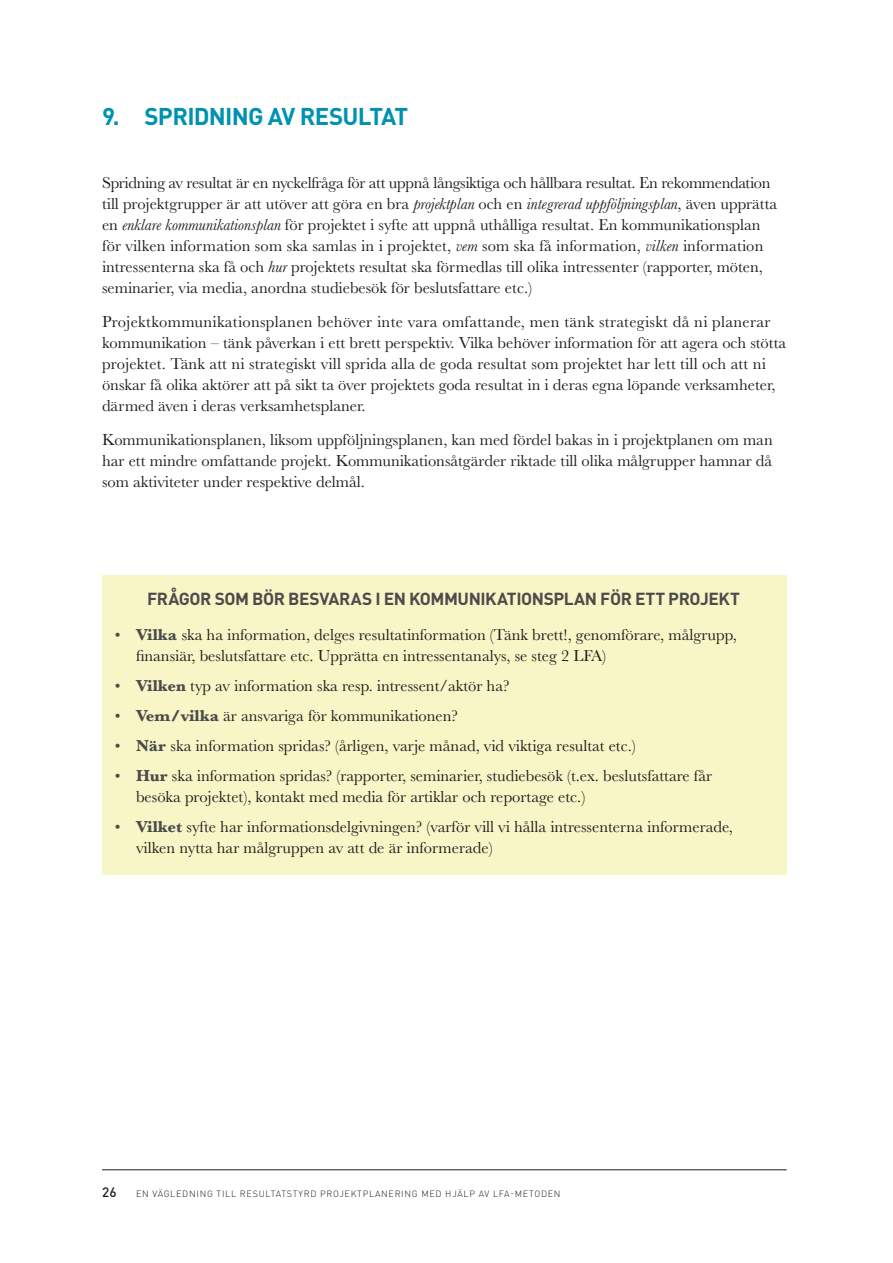
<style>
.page{position:relative;width:893px;height:1263px;background:#fff}
.page>*{position:absolute;margin:0;border:0;box-sizing:border-box;transform-origin:0 0}
.t1{font:700 24px "DIN Pro";letter-spacing:-.03em;color:#0092b1}
.t2{font:700 17.25px "DIN Pro";letter-spacing:-.025em;color:#4b4b4a}
.t3{font:16.5px/21px "Baskerville MT Std";color:#1d1d1b}
.t4{font:500 13.5px "DIN Pro";color:#1d1d1b}
.t5{font:300 9px "DIN Pro";letter-spacing:.08em;color:#1d1d1b}
.s1{font-style:italic}
.s2{color:#4b4b4a}
.s3{font-weight:700;color:#4b4b4a}
</style>
<div class="page">
<hr style="left:102px;top:1169px;width:685px;height:1px;background:#1d1d1b">
<div style="left:102px;top:575px;width:685px;height:299px;background:#f8f5c7"></div>
<h1 class="t1" style="left:102px;top:100px;width:308px">9. SPRIDNING AV RESULTAT</h1>
<p class="t3" style="left:102px;top:172px;width:677px">Spridning av resultat är en nyckelfråga för att uppnå långsiktiga och hållbara resultat. En rekommendation till projektgrupper är att utöver att göra en bra <span class="s1">projektplan</span> och en <span class="s1">integrerad uppföljningsplan</span>, även upprätta en <span class="s1">enklare kommunikationsplan</span> för projektet i syfte att uppnå uthålliga resultat. En kommunikationsplan för vilken information som ska samlas in i projektet, <span class="s1">vem</span> som ska få information, <span class="s1">vilken</span> information intressenterna ska få och <span class="s1">hur</span> projektets resultat ska förmedlas till olika intressenter (rapporter, möten, seminarier, via media, anordna studiebesök för beslutsfattare etc.)</p>
<p class="t3" style="left:102px;top:311px;width:686px">Projektkommunikationsplanen behöver inte vara omfattande, men tänk strategiskt då ni planerar kommunikation – tänk påverkan i ett brett perspektiv. Vilka behöver information för att agera och stötta projektet. Tänk att ni strategiskt vill sprida alla de goda resultat som projektet har lett till och att ni önskar få olika aktörer att på sikt ta över projektets goda resultat in i deras egna löpande verksamheter, därmed även i deras verksamhetsplaner.</p>
<p class="t3" style="left:102px;top:429px;width:672px;text-align:justify">Kommunikationsplanen, liksom uppföljningsplanen, kan med fördel bakas in i projektplanen om man har ett mindre omfattande projekt. Kommunikationsåtgärder riktade till olika målgrupper hamnar då som aktiviteter under respektive delmål.</p>
<p class="t2" style="left:147px;top:587px;width:594px">FRÅGOR SOM BÖR BESVARAS I EN KOMMUNIKATIONSPLAN FÖR ETT PROJEKT</p>
<p class="t3" style="left:136px;top:624px;width:602px;text-indent:-21px"><span class="s2">•</span> <span class="s3">Vilka</span> ska ha information, delges resultatinformation (Tänk brett!, genomförare, målgrupp, finansiär, beslutsfattare etc. Upprätta en intressentanalys, se steg 2 LFA)</p>
<p class="t3" style="left:115px;top:675px;width:396px"><span class="s2">•</span> <span class="s3">Vilken</span> typ av information ska resp. intressent/aktör ha?</p>
<p class="t3" style="left:115px;top:705px;width:345px"><span class="s2">•</span> <span class="s3">Vem/vilka</span> är ansvariga för kommunikationen?</p>
<p class="t3" style="left:115px;top:735px;width:523px"><span class="s2">•</span> <span class="s3">När</span> ska information spridas? (årligen, varje månad, vid viktiga resultat etc.)</p>
<p class="t3" style="left:136px;top:765px;width:578px;text-indent:-21px"><span class="s2">•</span> <span class="s3">Hur</span> ska information spridas? (rapporter, seminarier, studiebesök (t.ex. beslutsfattare får besöka projektet), kontakt med media för artiklar och reportage etc.)</p>
<p class="t3" style="left:136px;top:816px;width:598px;text-indent:-21px"><span class="s2">•</span> <span class="s3">Vilket</span> syfte har informationsdelgivningen? (varför vill vi hålla intressenterna informerade, vilken nytta har målgruppen av att de är informerade)</p>
<p class="t4" style="left:102px;top:1183px;width:16px">26</p>
<p class="t5" style="left:136px;top:1187px;width:426px">EN VÄGLEDNING TILL RESULTATSTYRD PROJEKTPLANERING MED HJÄLP AV LFA-METODEN</p>
</div>
